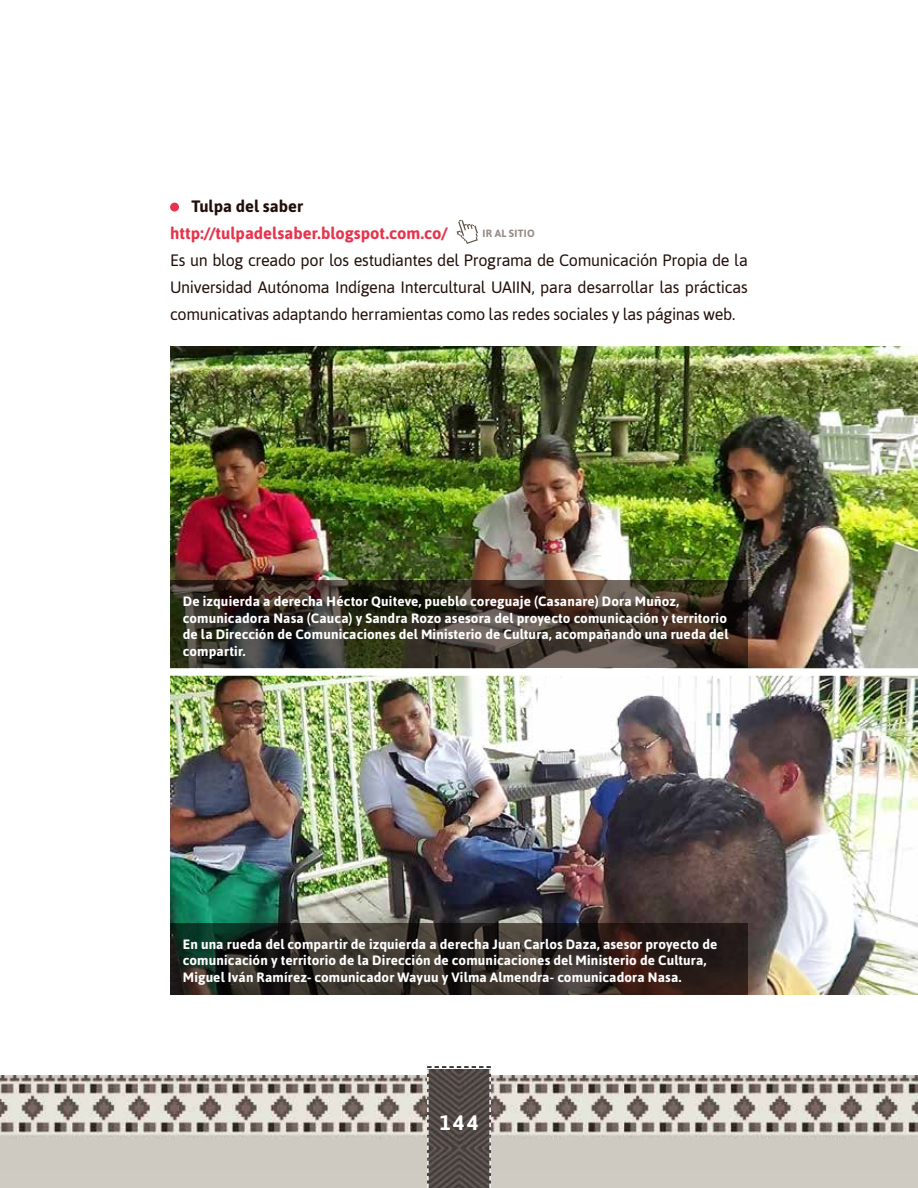
<style>
.page{position:relative;width:918px;height:1188px;background:#fff}
.page>*{position:absolute;margin:0;border:0;box-sizing:border-box;transform-origin:0 0}
.t1{font:700 21px "Asap";color:#fff}
.t2{font:16.5px/27px "Asap";letter-spacing:-.015em;color:#210e08;text-align:justify}
.t3{font:700 16.5px "Asap";color:#e7334c}
.t4{font:700 16.5px "Asap";color:#210e08}
.t5{font:700 13.5px/16.5px "Asap";letter-spacing:.01em;color:#fff}
.t6{font:700 10.5px "Asap";letter-spacing:.025em;color:#968c86}
</style>
<div class="page">
<img style="left:0;top:1076px;width:917px;height:95px">
<hr style="left:917px;top:1076px;width:1px;height:106px;background:#ddd7cf">
<div style="left:0;top:1171px;width:918px;height:17px;background:#cfcac2"></div>
<svg style="left:427px;top:1066px;width:64px;height:122px;background:#58514e"></svg>
<div style="left:170px;top:203px;width:9px;height:9px;background:#e7334c;border-radius:50%"></div>
<svg style="left:457px;top:220px;width:21px;height:24px"></svg>
<img style="left:170px;top:347px;width:748px;height:321px">
<svg style="left:170px;top:581px;width:578px;height:87px;background:#3b3329"></svg>
<img style="left:170px;top:676px;width:748px;height:318px">
<svg style="left:170px;top:923px;width:578px;height:71px;background:#2e2823"></svg>
<p class="t4" style="left:191px;top:196px;width:113px">Tulpa del saber</p>
<p class="t3" style="left:170px;top:223px;width:279px">http://tulpadelsaber.blogspot.com.co/</p>
<p class="t2" style="left:170px;top:246px;width:579px">Es un blog creado por los estudiantes del Programa de Comunicación Propia de la Universidad Autónoma Indígena Intercultural UAIIN, para desarrollar las prácticas comunicativas adaptando herramientas como las redes sociales y las páginas web.</p>
<p class="t6" style="left:483px;top:227px;width:54px">IR AL SITIO</p>
<p class="t5" style="left:183px;top:593px;width:547px">De izquierda a derecha Héctor Quiteve, pueblo coreguaje (Casanare) Dora Muñoz, comunicadora Nasa (Cauca) y Sandra Rozo asesora del proyecto comunicación y territorio de la Dirección de Comunicaciones del Ministerio de Cultura, acompañando una rueda del compartir.</p>
<p class="t5" style="left:183px;top:936px;width:536px">En una rueda del compartir de izquierda a derecha Juan Carlos Daza, asesor proyecto de comunicación y territorio de la Dirección de comunicaciones del Ministerio de Cultura,<br>Miguel Iván Ramírez- comunicador Wayuu y Vilma Almendra- comunicadora Nasa.</p>
<h1 class="t1" style="left:440px;top:1110px;width:40px">144</h1>
</div>
